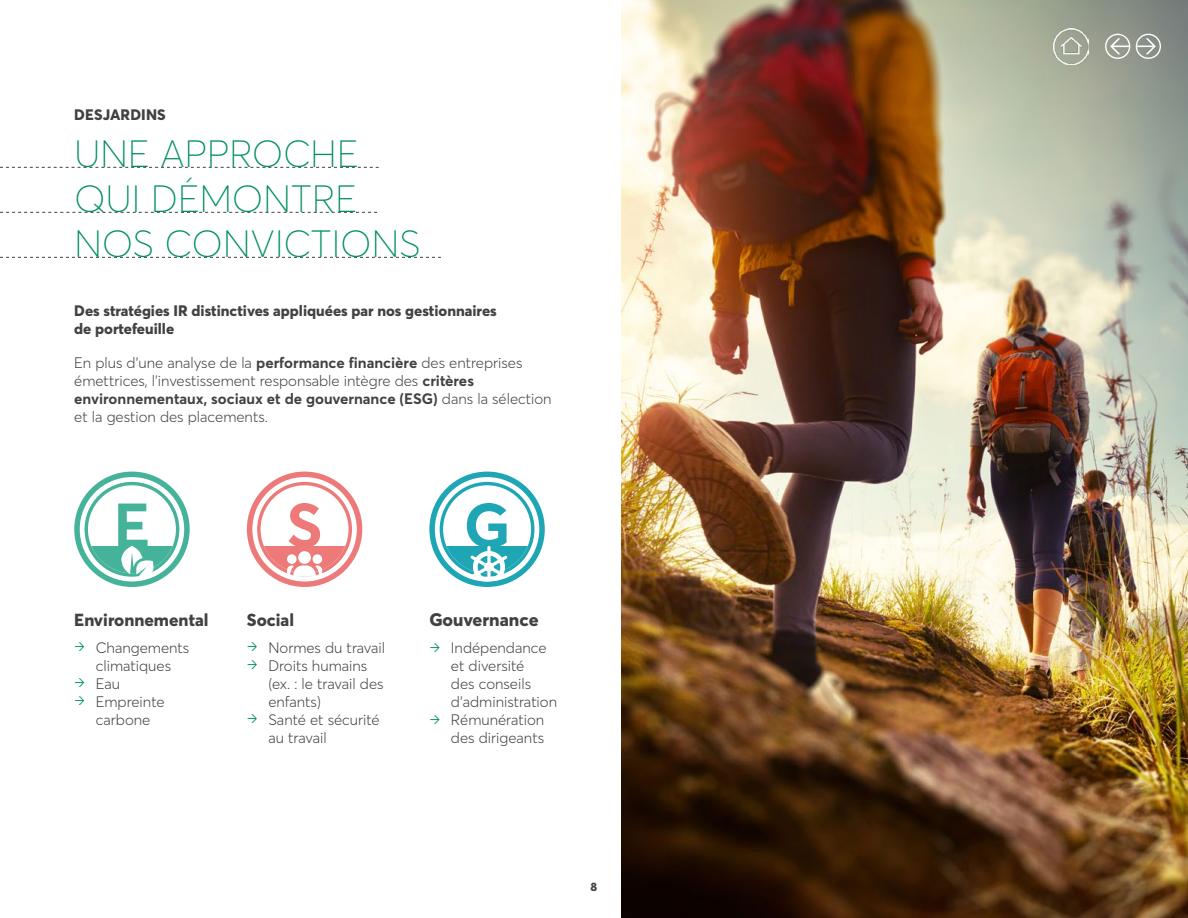
<style>
.page{position:relative;width:1188px;height:918px;background:#fff}
.page>*{position:absolute;margin:0;border:0;box-sizing:border-box;transform-origin:0 0}
.Txt_titre_vert_souli{font:100 37.5px "Desjardins Sans";letter-spacing:.01em;color:#00905e}
.sous-titre_10pts{font:800 18px "Desjardins Sans";color:#414042}
.sous-titre_10pts-2{font:800 17.25px "Desjardins Sans";color:#414042}
.Txt_courant{font:300 15px/18px "Desjardins Sans";color:#414042}
.sous-titre_10pts-3{font:300 15px/18px "Desjardins Sans";color:#414042}
.sous-titre_10pts-4{font:800 15px/18px "Desjardins Sans";color:#414042}
.surtitre{font:800 15px "Desjardins Sans";letter-spacing:.01em;color:#414042}
.t1{font:800 12px "Desjardins Sans";color:#414042}
.s1{font-weight:700}
</style>
<div class="page">
<img style="left:621px;top:0;width:567px;height:918px">
<svg style="left:0;top:167px;width:379px;height:1px"></svg>
<svg style="left:0;top:212px;width:377px;height:1px"></svg>
<svg style="left:0;top:257px;width:441px;height:1px"></svg>
<div style="left:74px;top:472px;width:116px;height:115px;background:#45b399;border-radius:50%"></div>
<svg style="left:80px;top:477px;width:104px;height:105px"></svg>
<div style="left:85px;top:482px;width:94px;height:95px;background:#45b399;border-radius:50%"></div>
<div style="left:88px;top:485px;width:88px;height:88px;background:#fff;border-radius:50%"></div>
<svg style="left:88px;top:547px;width:88px;height:26px"></svg>
<svg style="left:118px;top:504px;width:38px;height:73px"></svg>
<div style="left:247px;top:472px;width:115px;height:115px;background:#ed7a78;border-radius:50%"></div>
<svg style="left:252px;top:477px;width:105px;height:105px"></svg>
<svg style="left:257px;top:482px;width:95px;height:95px"></svg>
<div style="left:261px;top:485px;width:88px;height:88px;background:#fff;border-radius:50%"></div>
<svg style="left:261px;top:547px;width:88px;height:26px"></svg>
<svg style="left:287px;top:503px;width:35px;height:74px"></svg>
<svg style="left:429px;top:472px;width:116px;height:115px;fill:#1fa6b5"></svg>
<svg style="left:435px;top:477px;width:104px;height:105px"></svg>
<div style="left:440px;top:482px;width:94px;height:95px;background:#1fa6b5;border-radius:50%"></div>
<div style="left:443px;top:485px;width:88px;height:88px;background:#fff;border-radius:50%"></div>
<svg style="left:443px;top:547px;width:88px;height:26px"></svg>
<svg style="left:467px;top:503px;width:41px;height:79px"></svg>
<svg style="left:1137px;top:38px;width:19px;height:16px"></svg>
<div style="left:1136px;top:34px;width:25px;height:25px;border:1px solid #fff;border-radius:50%"></div>
<svg style="left:1110px;top:38px;width:19px;height:16px"></svg>
<div style="left:1105px;top:34px;width:25px;height:25px;border:1px solid #fff;border-radius:50%"></div>
<img style="left:1053px;top:29px;width:35px;height:35px">
<p class="surtitre" style="left:74px;top:105px;width:93px">DESJARDINS</p>
<p class="Txt_titre_vert_souli" style="left:74px;top:131px;width:285px">UNE APPROCHE</p>
<p class="Txt_titre_vert_souli" style="left:74px;top:176px;width:284px">QUI DÉMONTRE</p>
<p class="Txt_titre_vert_souli" style="left:74px;top:221px;width:348px">NOS CONVICTIONS</p>
<p class="sous-titre_10pts-4" style="left:74px;top:301px;width:424px">Des stratégies IR distinctives appliquées par nos gestionnaires de portefeuille</p>
<p class="Txt_courant" style="left:74px;top:354px;width:479px">En plus d’une analyse de la <span class="s1">performance financière</span> des entreprises émettrices, l’investissement responsable intègre des <span class="s1">critères environnementaux, sociaux et de gouvernance (ESG)</span> dans la sélection et la gestion des placements.</p>
<p class="sous-titre_10pts-2" style="left:74px;top:609px;width:136px">Environnemental</p>
<p class="sous-titre_10pts-3" style="left:96px;top:639px;width:95px">Changements climatiques</p>
<p class="Txt_courant" style="left:96px;top:675px;width:26px">Eau</p>
<p class="Txt_courant" style="left:96px;top:693px;width:70px">Empreinte carbone</p>
<p class="sous-titre_10pts-2" style="left:247px;top:609px;width:49px">Social</p>
<p class="sous-titre_10pts-3" style="left:268px;top:639px;width:118px">Normes du travail</p>
<p class="Txt_courant" style="left:268px;top:657px;width:117px">Droits humains (ex. : le travail des enfants)</p>
<p class="Txt_courant" style="left:268px;top:711px;width:113px">Santé et sécurité au travail</p>
<p class="sous-titre_10pts" style="left:429px;top:609px;width:111px">Gouvernance</p>
<p class="sous-titre_10pts-3" style="left:451px;top:639px;width:108px">Indépendance et diversité<br>des conseils d’administration</p>
<p class="Txt_courant" style="left:451px;top:711px;width:95px">Rémunération des dirigeants</p>
<p class="t1" style="left:591px;top:880px;width:8px">8</p>
</div>
